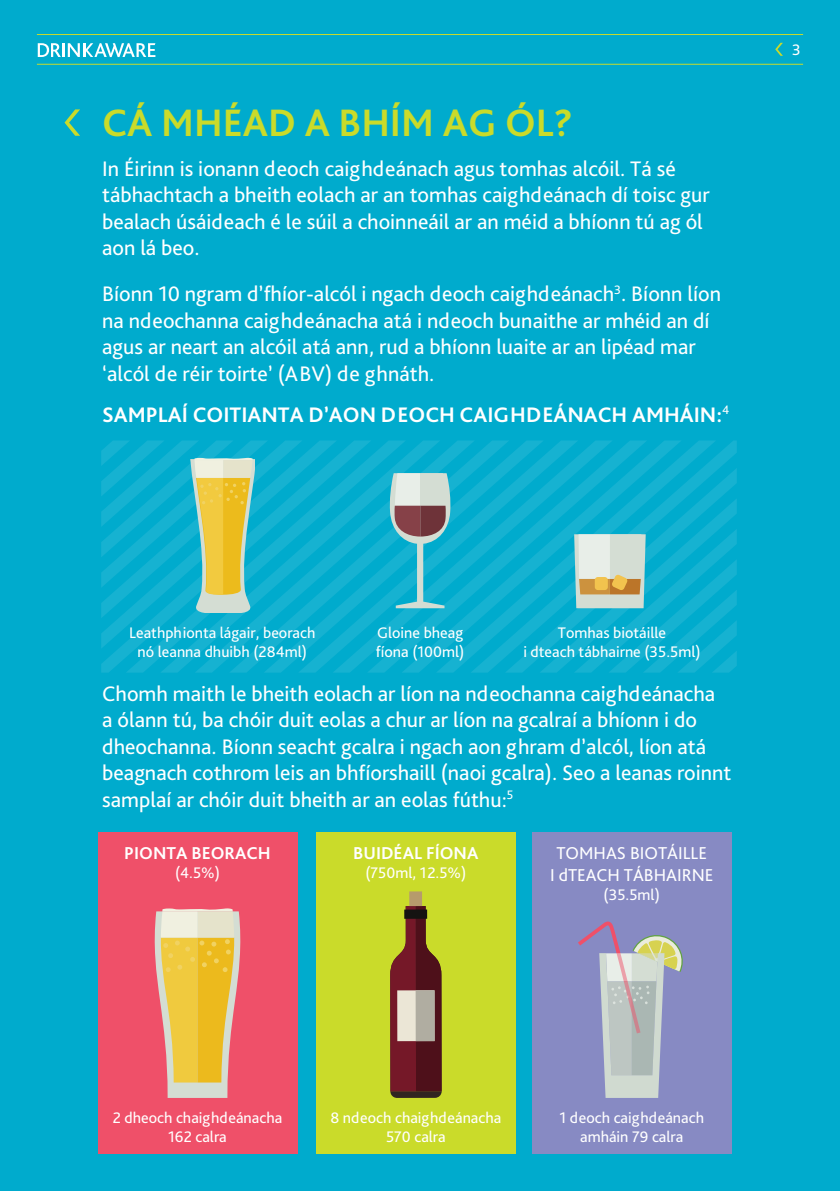
<style>
.page{position:relative;width:840px;height:1191px;background:#fff}
.page>*{position:absolute;margin:0;border:0;box-sizing:border-box;transform-origin:0 0}
.t1{font:700 40px "Bliss Pro";color:#cadb2a}
.t2{font:22px/26.4px "Bliss Pro";color:#fff}
.t3{font:700 22px "Bliss Pro";color:#fff}
.t4{font:18px/21.6px "Bliss Pro";color:#fff;text-align:center}
.t5{font:700 18px "Bliss Pro";color:#fff}
.t6{font:16px/19.2px "Bliss Pro";color:#fff;text-align:center}
</style>
<div class="page">
<div style="left:0;top:0;width:839px;height:1191px;background:#00abcd"></div>
<svg style="left:775px;top:43px;width:7px;height:13px"></svg>
<hr style="left:37px;top:64px;width:765px;height:1px;background:#cadb2a">
<hr style="left:37px;top:34px;width:765px;height:1px;background:#cadb2a">
<svg style="left:101px;top:440px;width:635px;height:232px"></svg>
<div style="left:98px;top:832px;width:199px;height:321px;background:#ef5069"></div>
<div style="left:316px;top:832px;width:199px;height:321px;background:#cadb2a"></div>
<div style="left:531px;top:832px;width:200px;height:321px;background:#878ac3"></div>
<svg style="left:64px;top:109px;width:16px;height:27px"></svg>
<svg style="left:38px;top:43px;width:23px;height:14px"></svg>
<hr style="left:62px;top:43px;width:3px;height:14px;background:#fff">
<svg style="left:68px;top:43px;width:87px;height:14px"></svg>
<svg style="left:389px;top:473px;width:62px;height:135px"></svg>
<svg style="left:574px;top:534px;width:71px;height:74px;background:#d3d3bb"></svg>
<svg style="left:190px;top:458px;width:64px;height:154px;background:#b8c783"></svg>
<svg style="left:578px;top:921px;width:105px;height:177px"></svg>
<svg style="left:154px;top:908px;width:87px;height:190px"></svg>
<svg style="left:390px;top:906px;width:51px;height:192px"></svg>
<div style="left:404px;top:909px;width:23px;height:9px;background:#151311"></div>
<div style="left:409px;top:891px;width:13px;height:15px;background:#b69b6c"></div>
<div style="left:397px;top:990px;width:37px;height:51px;background:#ebe6d6"></div>
<div style="left:415px;top:990px;width:19px;height:51px;background:#b0ada1"></div>
<h1 class="t1" style="left:102px;top:98px;width:472px">CÁ MHÉAD A BHÍM AG ÓL?</h1>
<p class="t2" style="left:102px;top:155px;width:608px">In Éirinn is ionann deoch caighdeánach agus tomhas alcóil. Tá sé tábhachtach a bheith eolach ar an tomhas caighdeánach dí toisc gur bealach úsáideach é le súil a choinneáil ar an méid a bhíonn tú ag ól aon lá beo.</p>
<p class="t2" style="left:102px;top:280px;width:620px">Bíonn 10 ngram d’fhíor-alcól i ngach deoch caighdeánach<sup>3</sup>. Bíonn líon na ndeochanna caighdeánacha atá i ndeoch bunaithe ar mhéid an dí agus ar neart an alcóil atá ann, rud a bhíonn luaite ar an lipéad mar ‘alcól de réir toirte’ (ABV) de ghnáth.</p>
<p class="t3" style="left:102px;top:400px;width:628px">SAMPLAÍ COITIANTA D’AON DEOCH CAIGHDEÁNACH AMHÁIN:<sup>4</sup></p>
<p class="t6" style="left:791px;top:40px;width:10px">3</p>
<p class="t6" style="left:129px;top:623px;width:188px">Leathphionta lágair, beorach nó leanna dhuibh (284ml)</p>
<p class="t6" style="left:375px;top:623px;width:90px;text-align:left">Gloine bheag fíona (100ml)</p>
<p class="t6" style="left:523px;top:623px;width:179px">Tomhas biotáille<br>i dteach tábhairne (35.5ml)</p>
<p class="t2" style="left:102px;top:680px;width:630px">Chomh maith le bheith eolach ar líon na ndeochanna caighdeánacha<br>a ólann tú, ba chóir duit eolas a chur ar líon na gcalraí a bhíonn i do dheochanna. Bíonn seacht gcalra i ngach aon ghram d’alcól, líon atá beagnach cothrom leis an bhfíorshaill (naoi gcalra). Seo a leanas roinnt samplaí ar chóir duit bheith ar an eolas fúthu:<sup>5</sup></p>
<p class="t5" style="left:124px;top:842px;width:148px">PIONTA BEORACH</p>
<p class="t6" style="left:175px;top:863px;width:46px">(4.5%)</p>
<p class="t5" style="left:353px;top:842px;width:127px">BUIDÉAL FÍONA</p>
<p class="t6" style="left:365px;top:863px;width:102px">(750ml, 12.5%)</p>
<p class="t4" style="left:549px;top:842px;width:165px">TOMHAS BIOTÁILLE<br>I dTEACH TÁBHAIRNE</p>
<p class="t6" style="left:603px;top:884px;width:58px">(35.5ml)</p>
<p class="t6" style="left:113px;top:1107px;width:171px">2 dheoch chaighdeánacha<br>162 calra</p>
<p class="t6" style="left:330px;top:1107px;width:172px">8 ndeoch chaighdeánacha<br>570 calra</p>
<p class="t6" style="left:559px;top:1107px;width:146px">1 deoch caighdeánach amháin 79 calra</p>
</div>
